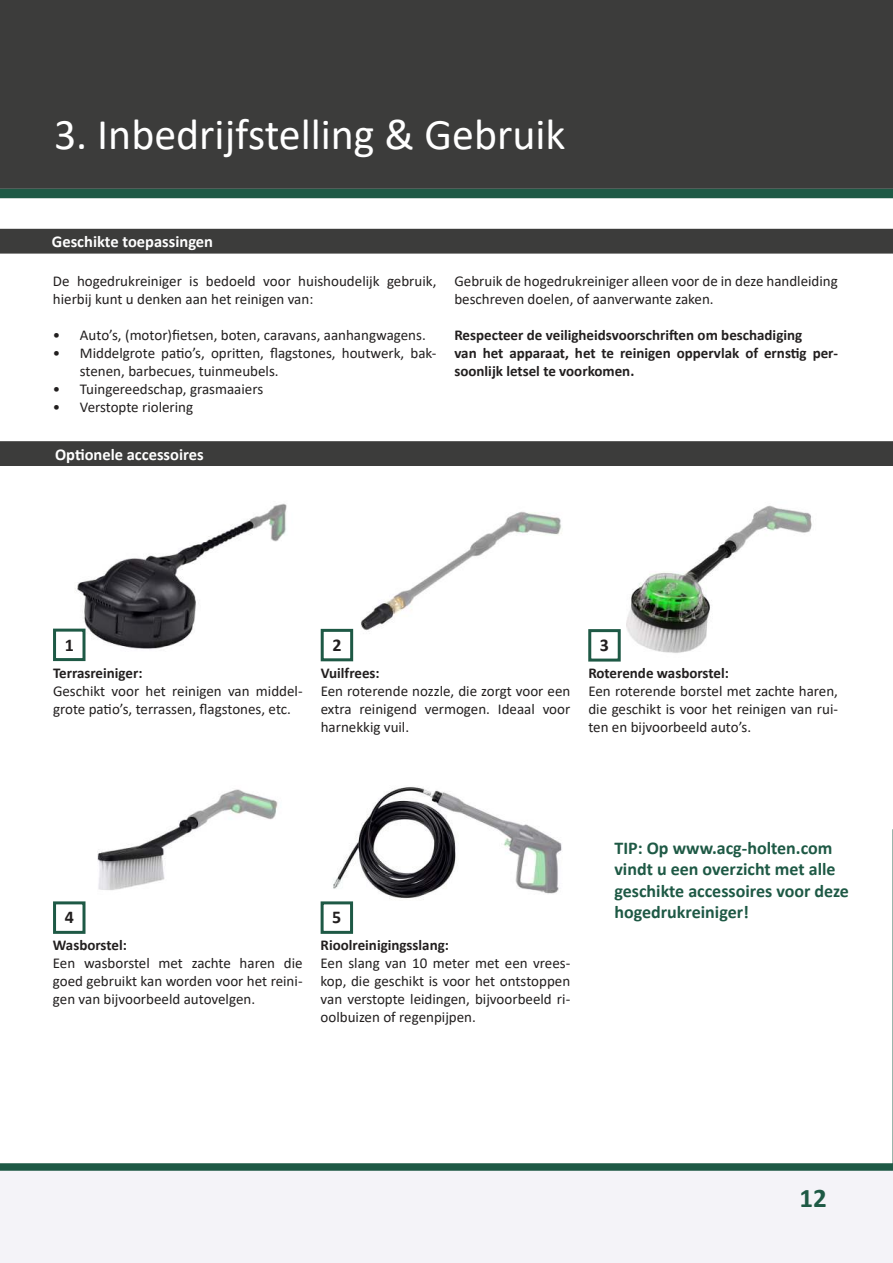
<style>
.page{position:relative;width:893px;height:1263px;background:#fff}
.page>*{position:absolute;margin:0;border:0;box-sizing:border-box;transform-origin:0 0}
.t1{font:43.95px "Calibri";color:#fff}
.t2{font:700 27px "Calibri";color:#1e5945}
.t3{font:700 18px/21.6px "Calibri";color:#1e5945}
.t4{font:700 18px "Calibri";color:#221f1f}
.t5{font:700 16.5px "Calibri";color:#fff}
.t6{font:15px/18px "Calibri";color:#221f1f}
.t7{font:700 15px/18px "Calibri";color:#221f1f}
</style>
<div class="page">
<svg style="left:0;top:1163px;width:893px;height:100px"></svg>
<div style="left:0;top:0;width:893px;height:189px;background:#3c3c3b"></div>
<div style="left:0;top:189px;width:893px;height:9px;background:#1e5945"></div>
<div style="left:0;top:229px;width:893px;height:25px;background:#3c3c3b"></div>
<div style="left:0;top:441px;width:893px;height:25px;background:#3c3c3b"></div>
<img style="left:333px;top:787px;width:229px;height:147px">
<img style="left:53px;top:503px;width:234px;height:146px">
<img style="left:321px;top:511px;width:241px;height:150px">
<img style="left:626px;top:505px;width:186px;height:148px">
<img style="left:97px;top:789px;width:181px;height:101px">
<div style="left:53px;top:629px;width:33px;height:32px;background:#fff;border:3px solid #1e5945"></div>
<div style="left:321px;top:629px;width:32px;height:32px;background:#fff;border:3px solid #1e5945"></div>
<div style="left:588px;top:629px;width:33px;height:32px;background:#fff;border:3px solid #1e5945"></div>
<div style="left:53px;top:901px;width:33px;height:33px;background:#fff;border:3px solid #1e5945"></div>
<div style="left:321px;top:901px;width:32px;height:33px;background:#fff;border:3px solid #1e5945"></div>
<svg style="left:892px;top:829px;width:1px;height:335px"></svg>
<h1 class="t1" style="left:54px;top:117px;width:513px">3. Inbedrijfstelling &amp; Gebruik</h1>
<p class="t5" style="left:52px;top:230px;width:163px">Geschikte toepassingen</p>
<p class="t6" style="left:53px;top:273px;width:385px">De hogedrukreiniger is bedoeld voor huishoudelijk gebruik, hierbij kunt u denken aan het reinigen van:</p>
<p class="t6" style="left:53px;top:327px;width:374px">• Auto’s, (motor)fietsen, boten, caravans, aanhangwagens.</p>
<p class="t6" style="left:80px;top:345px;width:358px;text-indent:-27px">• Middelgrote patio’s, opritten, flagstones, houtwerk, bak&shy;stenen, barbecues, tuinmeubels.</p>
<p class="t6" style="left:53px;top:381px;width:212px">• Tuingereedschap, grasmaaiers</p>
<p class="t6" style="left:53px;top:399px;width:142px">• Verstopte riolering</p>
<p class="t5" style="left:55px;top:443px;width:150px">Optionele accessoires</p>
<p class="t6" style="left:454px;top:273px;width:385px">Gebruik de hogedrukreiniger alleen voor de in deze handleiding beschreven doelen, of aanverwante zaken.</p>
<p class="t7" style="left:454px;top:326px;width:385px">Respecteer de veiligheidsvoorschriften om beschadiging<br>van het apparaat, het te reinigen oppervlak of ernstig per&shy;soonlijk letsel te voorkomen.</p>
<p class="t4" style="left:65px;top:638px;width:11px">1</p>
<p class="t4" style="left:332px;top:638px;width:11px">2</p>
<p class="t4" style="left:600px;top:639px;width:11px">3</p>
<p class="t7" style="left:53px;top:664px;width:91px">Terrasreiniger:</p>
<p class="t6" style="left:53px;top:683px;width:251px">Geschikt voor het reinigen van middel&shy;grote patio’s, terrassen, flagstones, etc.</p>
<p class="t7" style="left:321px;top:664px;width:60px">Vuilfrees:</p>
<p class="t6" style="left:321px;top:683px;width:251px;text-align:justify">Een roterende nozzle, die zorgt voor een extra reinigend vermogen. Ideaal voor harnekkig vuil.</p>
<p class="t7" style="left:588px;top:664px;width:142px">Roterende wasborstel:</p>
<p class="t6" style="left:588px;top:683px;width:251px;text-align:justify">Een roterende borstel met zachte haren, die geschikt is voor het reinigen van rui&shy;ten en bijvoorbeeld auto’s.</p>
<p class="t4" style="left:65px;top:911px;width:11px">4</p>
<p class="t4" style="left:332px;top:911px;width:11px">5</p>
<p class="t7" style="left:53px;top:936px;width:75px">Wasborstel:</p>
<p class="t6" style="left:53px;top:955px;width:251px;text-align:justify">Een wasborstel met zachte haren die goed gebruikt kan worden voor het reini&shy;gen van bijvoorbeeld autovelgen.</p>
<p class="t7" style="left:321px;top:936px;width:130px">Rioolreinigingsslang:</p>
<p class="t6" style="left:321px;top:955px;width:251px;text-align:justify">Een slang van 10 meter met een vrees&shy;kop, die geschikt is voor het ontstoppen van verstopte leidingen, bijvoorbeeld ri&shy;oolbuizen of regenpijpen.</p>
<p class="t3" style="left:614px;top:838px;width:236px">TIP: Op www.acg-holten.com vindt u een overzicht met alle geschikte accessoires voor deze hogedrukreiniger!</p>
<h2 class="t2" style="left:799px;top:1188px;width:29px">12</h2>
</div>
